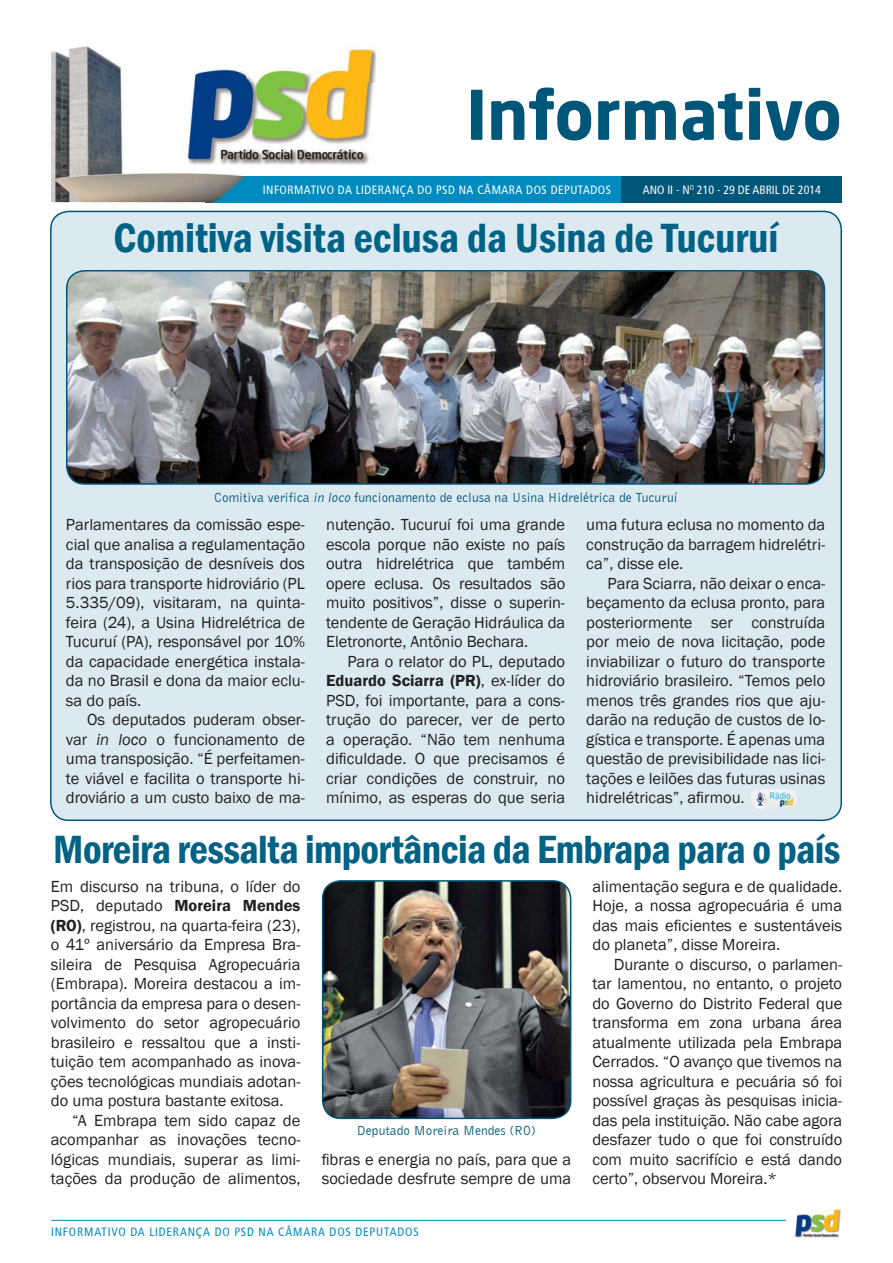
<style>
.page{position:relative;width:893px;height:1263px;background:#fff}
.page>*{position:absolute;margin:0;border:0;box-sizing:border-box;transform-origin:0 0}
.t1{font:700 67.5px "Neo Sans Pro";color:#005679}
.t2{font:600 condensed 42px "Franklin Gothic";color:#006285}
.t3{font:600 condensed 40.5px "Franklin Gothic";letter-spacing:-.015em;color:#006285}
.t4{font:16.5px/19.5px "Franklin Gothic";color:#231f20;text-align:justify}
.t5{font:13.5px "Bell Gothic BT";color:#005679}
.t6{font:condensed 12px "Frutiger";letter-spacing:.04em;color:#fff}
.t7{font:condensed 12px "Frutiger";letter-spacing:.07em;color:#008bbf}
.t8{font:condensed 12px "Frutiger";color:#fff}
.s1{font-style:italic}
.s2{font-weight:600}
</style>
<div class="page">
<div style="left:206px;top:176px;width:416px;height:26px;background:#008bbf"></div>
<div style="left:622px;top:176px;width:220px;height:26px;background:#005679"></div>
<img style="left:51px;top:46px;width:191px;height:156px">
<img style="left:206px;top:176px;width:39px;height:26px">
<img style="left:245px;top:44px;width:131px;height:40px">
<img style="left:245px;top:84px;width:129px;height:81px">
<img style="left:182px;top:46px;width:63px;height:119px">
<img style="left:795px;top:1209px;width:46px;height:28px">
<hr style="left:51px;top:1220px;width:735px;height:1px;background:#008bbf">
<img style="left:323px;top:881px;width:248px;height:237px;border-radius:18px">
<div style="left:322px;top:880px;width:249px;height:239px;border:2px solid #005679;border-radius:18px"></div>
<div style="left:51px;top:211px;width:790px;height:609px;background:#dbe9f1;border-radius:18px"></div>
<img style="left:67px;top:271px;width:757px;height:213px;border-radius:18px">
<div style="left:66px;top:270px;width:759px;height:215px;border:2px solid #005679;border-radius:18px"></div>
<img style="left:750px;top:789px;width:47px;height:20px;border-radius:8px">
<h1 class="t1" style="left:466px;top:88px;width:377px">Informativo</h1>
<p class="t6" style="left:263px;top:185px;width:350px">INFORMATIVO DA LIDERANÇA DO PSD NA CÂMARA DOS DEPUTADOS</p>
<p class="t8" style="left:643px;top:185px;width:180px">ANO II - N<sup>O</sup> 210 - 29 DE ABRIL DE 2014</p>
<h2 class="t2" style="left:113px;top:213px;width:666px">Comitiva visita eclusa da Usina de Tucuruí</h2>
<p class="t5" style="left:214px;top:489px;width:465px">Comitiva verifica <span class="s1">in loco</span> funcionamento de eclusa na Usina Hidrelétrica de Tucuruí</p>
<p class="t4" style="left:66px;top:515px;width:240px">Parlamentares da comissão espe&shy;cial que analisa a regulamentação da transposição de desníveis dos rios para transporte hidroviário (PL 5.335/09), visitaram, na quinta&shy;feira (24), a Usina Hidrelétrica de Tucuruí (PA), responsável por 10% da capacidade energética instala&shy;da no Brasil e dona da maior eclu&shy;sa do país.</p>
<p class="t4" style="left:66px;top:710px;width:240px;text-indent:21px">Os deputados puderam obser&shy;var <span class="s1">in loco</span> o funcionamento de uma transposição. “É perfeitamen&shy;te viável e facilita o transporte hi&shy;droviário a um custo baixo de ma-</p>
<p class="t4" style="left:326px;top:515px;width:241px">nutenção. Tucuruí foi uma grande escola porque não existe no país outra hidrelétrica que também opere eclusa. Os resultados são muito positivos”, disse o superin&shy;tendente de Geração Hidráulica da Eletronorte, Antônio Bechara.</p>
<p class="t4" style="left:326px;top:651px;width:240px;text-indent:21px">Para o relator do PL, deputado <span class="s2">Eduardo Sciarra (PR)</span>, ex-líder do PSD, foi importante, para a cons&shy;trução do parecer, ver de perto a operação. “Não tem nenhuma dificuldade. O que precisamos é criar condições de construir, no mínimo, as esperas do que seria</p>
<p class="t4" style="left:586px;top:515px;width:240px">uma futura eclusa no momento da construção da barragem hidrelétri&shy;ca”, disse ele.</p>
<p class="t4" style="left:586px;top:573px;width:241px;text-indent:21px">Para Sciarra, não deixar o enca&shy;beçamento da eclusa pronto, para posteriormente ser construída por meio de nova licitação, pode inviabilizar o futuro do transporte hidroviário brasileiro. “Temos pelo menos três grandes rios que aju&shy;darão na redução de custos de lo&shy;gística e transporte. É apenas uma questão de previsibilidade nas lici&shy;tações e leilões das futuras usinas hidrelétricas”, afirmou.</p>
<h3 class="t3" style="left:53px;top:826px;width:789px">Moreira ressalta importância da Embrapa para o país</h3>
<p class="t4" style="left:51px;top:876px;width:251px">Em discurso na tribuna, o líder do PSD, deputado <span class="s2">Moreira Mendes (RO)</span>, registrou, na quarta-feira (23), o 41º aniversário da Empresa Bra&shy;sileira de Pesquisa Agropecuária (Embrapa). Moreira destacou a im&shy;portância da empresa para o desen&shy;volvimento do setor agropecuário brasileiro e ressaltou que a insti&shy;tuição tem acompanhado as inova&shy;ções tecnológicas mundiais adotan&shy;do uma postura bastante exitosa.</p>
<p class="t4" style="left:51px;top:1110px;width:251px;text-indent:21px">“A Embrapa tem sido capaz de acompanhar as inovações tecno&shy;lógicas mundiais, superar as limi&shy;tações da produção de alimentos,</p>
<p class="t5" style="left:357px;top:1122px;width:180px">Deputado Moreira Mendes (RO)</p>
<p class="t4" style="left:322px;top:1149px;width:251px">fibras e energia no país, para que a sociedade desfrute sempre de uma</p>
<p class="t7" style="left:51px;top:1227px;width:369px">INFORMATIVO DA LIDERANÇA DO PSD NA CÂMARA DOS DEPUTADOS</p>
<p class="t4" style="left:592px;top:876px;width:251px">alimentação segura e de qualidade.<br>Hoje, a nossa agropecuária é uma das mais eficientes e sustentáveis do planeta”, disse Moreira.</p>
<p class="t4" style="left:592px;top:954px;width:251px;text-indent:21px">Durante o discurso, o parlamen&shy;tar lamentou, no entanto, o projeto do Governo do Distrito Federal que transforma em zona urbana área atualmente utilizada pela Embrapa Cerrados. “O avanço que tivemos na nossa agricultura e pecuária só foi possível graças às pesquisas inicia&shy;das pela instituição. Não cabe agora desfazer tudo o que foi construído com muito sacrifício e está dando certo”, observou Moreira.*</p>
</div>
